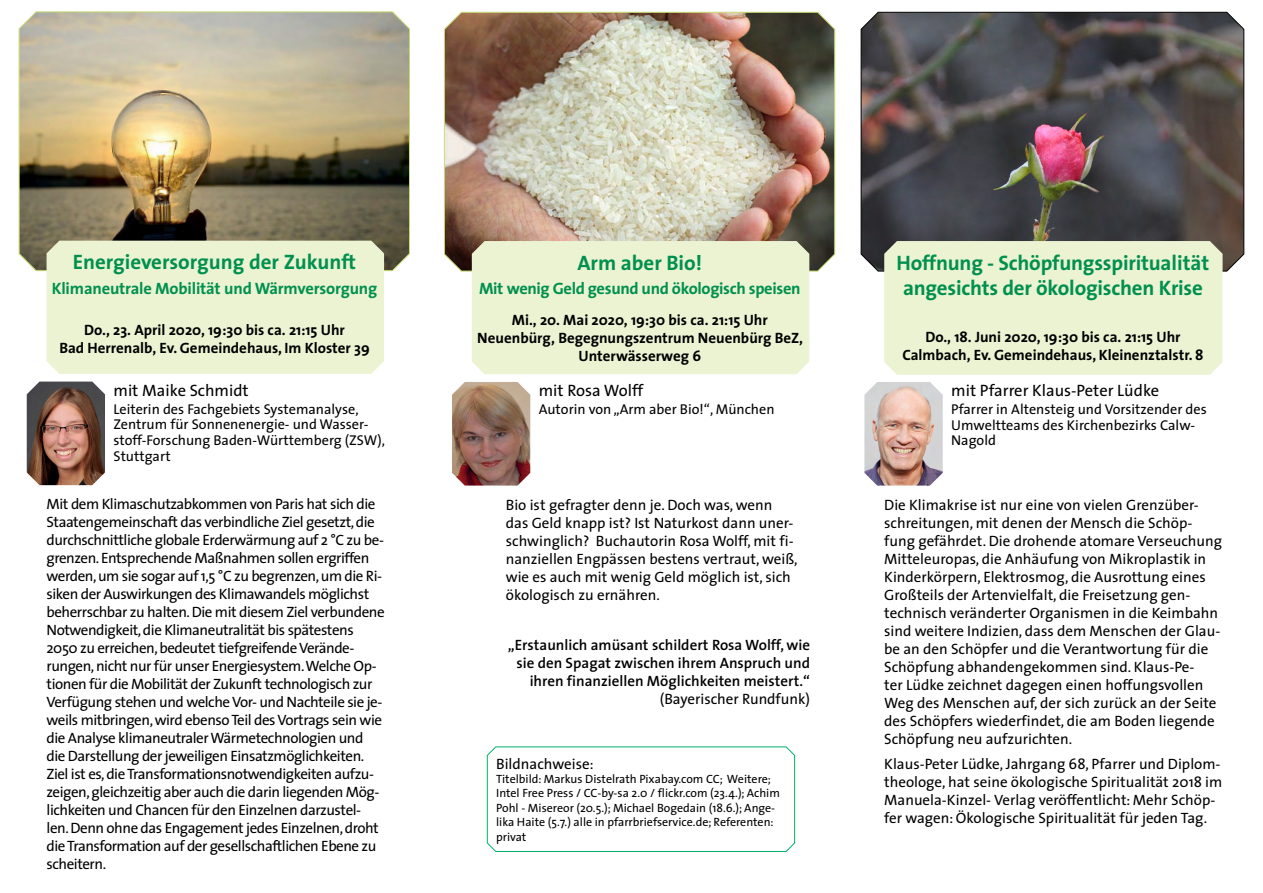
<style>
.page{position:relative;width:1263px;height:893px;background:#fff}
.page>*{position:absolute;margin:0;border:0;box-sizing:border-box;transform-origin:0 0}
.t1{font:700 21px/25.2px "The Sans";letter-spacing:-.01em;color:#00904d;text-align:center}
.t2{font:700 16.5px "The Sans";letter-spacing:-.02em;color:#00904d}
.t3{font:16.5px "The Sans";color:#000}
.t4{font:15px/18px "The Sans";color:#000}
.t5{font:15px/18px "The Sans";letter-spacing:-.02em;color:#000}
.t6{font:700 15px/18px "The Sans";color:#000;text-align:center}
.t7{font:600 15px/18px "The Sans";color:#000;text-align:right}
.t8{font:14.25px/15.8px "The Sans";color:#000}
.t9{font:12px/14.4px "The Sans";color:#000}
</style>
<div class="page">
<svg style="left:486px;top:746px;width:309px;height:106px"></svg>
<img style="left:452px;top:382px;width:78px;height:104px">
<img style="left:444px;top:12px;width:391px;height:259px">
<div style="left:472px;top:241px;width:337px;height:133px;background:#ecf3d3"></div>
<img style="left:864px;top:382px;width:79px;height:104px">
<svg style="left:861px;top:12px;width:383px;height:259px;background:#524c4d"></svg>
<div style="left:884px;top:241px;width:338px;height:134px;background:#ecf3d3"></div>
<img style="left:27px;top:382px;width:78px;height:103px">
<img style="left:19px;top:11px;width:391px;height:260px">
<div style="left:47px;top:241px;width:337px;height:133px;background:#ecf3d3"></div>
<h1 class="t1" style="left:73px;top:249px;width:285px">Energieversorgung der Zukunft</h1>
<p class="t2" style="left:52px;top:274px;width:327px">Klimaneutrale Mobilität und Wärmversorgung</p>
<p class="t6" style="left:59px;top:320px;width:312px">Do., 23. April 2020, 19:30 bis ca. 21:15 Uhr<br>Bad Herrenalb, Ev. Gemeindehaus, Im Kloster 39</p>
<p class="t3" style="left:114px;top:376px;width:137px">mit Maike Schmidt</p>
<p class="t8" style="left:114px;top:400px;width:273px">Leiterin des Fachgebiets Systemanalyse, Zentrum für Sonnenenergie- und Wasser&shy;stoff-Forschung Baden-Württemberg (ZSW), Stuttgart</p>
<p class="t5" style="left:47px;top:494px;width:340px">Mit dem Klimaschutzabkommen von Paris hat sich die Staatengemeinschaft das verbindliche Ziel gesetzt, die durchschnittliche globale Erderwärmung auf 2 °C zu be&shy;grenzen. Entsprechende Maßnahmen sollen ergriffen werden, um sie sogar auf 1,5 °C zu begrenzen, um die Ri&shy;siken der Auswirkungen des Klimawandels möglichst beherrschbar zu halten. Die mit diesem Ziel verbundene Notwendigkeit, die Klimaneutralität bis spätestens 2050 zu erreichen, bedeutet tiefgreifende Verände&shy;rungen, nicht nur für unser Energiesystem. Welche Op&shy;tionen für die Mobilität der Zukunft technologisch zur Verfügung stehen und welche Vor- und Nachteile sie je&shy;weils mitbringen, wird ebenso Teil des Vortrags sein wie die Analyse klimaneutraler Wärmetechnologien und die Darstellung der jeweiligen Einsatzmöglichkeiten.<br>Ziel ist es, die Transformationsnotwendigkeiten aufzu&shy;zeigen, gleichzeitig aber auch die darin liegenden Mög&shy;lichkeiten und Chancen für den Einzelnen darzustel&shy;len. Denn ohne das Engagement jedes Einzelnen, droht die Transformation auf der gesellschaftlichen Ebene zu scheitern.</p>
<h1 class="t1" style="left:577px;top:249px;width:126px">Arm aber Bio!</h1>
<p class="t2" style="left:479px;top:275px;width:323px">Mit wenig Geld gesund und ökologisch speisen</p>
<p class="t6" style="left:477px;top:310px;width:327px">Mi., 20. Mai 2020, 19:30 bis ca. 21:15 Uhr<br>Neuenbürg, Begegnungszentrum Neuenbürg BeZ,<br>Unterwässerweg 6</p>
<p class="t3" style="left:539px;top:377px;width:106px">mit Rosa Wolff</p>
<p class="t8" style="left:539px;top:401px;width:237px">Autorin von „Arm aber Bio!“, München</p>
<p class="t4" style="left:506px;top:495px;width:293px">Bio ist gefragter denn je. Doch was, wenn das Geld knapp ist? Ist Naturkost dann uner&shy;schwinglich? Buchautorin Rosa Wolff, mit fi&shy;nanziellen Engpässen bestens vertraut, weiß, wie es auch mit wenig Geld möglich ist, sich ökologisch zu ernähren.</p>
<p class="t7" style="left:508px;top:636px;width:304px">„Erstaunlich amüsant schildert Rosa Wolff, wie sie den Spagat zwischen ihrem Anspruch und ihren finanziellen Möglichkeiten meistert.“</p>
<p class="t4" style="left:660px;top:690px;width:152px">(Bayerischer Rundfunk)</p>
<p class="t4" style="left:496px;top:754px;width:99px">Bildnachweise:</p>
<p class="t9" style="left:496px;top:771px;width:285px">Titelbild: Markus Distelrath Pixabay.com CC; Weitere; Intel Free Press / CC-by-sa 2.0 / flickr.com (23.4.); Achim Pohl - Misereor (20.5.); Michael Bogedain (18.6.); Ange&shy;lika Haite (5.7.) alle in pfarrbriefservice.de; Referenten: privat</p>
<h1 class="t1" style="left:896px;top:249px;width:314px">Hoffnung - Schöpfungsspiritualität angesichts der ökologischen Krise</h1>
<p class="t6" style="left:902px;top:328px;width:303px">Do., 18. Juni 2020, 19:30 bis ca. 21:15 Uhr<br>Calmbach, Ev. Gemeindehaus, Kleinenztalstr. 8</p>
<p class="t3" style="left:951px;top:377px;width:209px">mit Pfarrer Klaus-Peter Lüdke</p>
<p class="t8" style="left:951px;top:401px;width:257px">Pfarrer in Altensteig und Vorsitzender des<br>Umweltteams des Kirchenbezirks Calw-<br>Nagold</p>
<p class="t4" style="left:884px;top:495px;width:339px">Die Klimakrise ist nur eine von vielen Grenzüber&shy;schreitungen, mit denen der Mensch die Schöp&shy;fung gefährdet. Die drohende atomare Verseuchung Mitteleuropas, die Anhäufung von Mikroplastik in Kinderkörpern, Elektrosmog, die Ausrottung eines Großteils der Artenvielfalt, die Freisetzung gen&shy;technisch veränderter Organismen in die Keimbahn sind weitere Indizien, dass dem Menschen der Glau&shy;be an den Schöpfer und die Verantwortung für die Schöpfung abhandengekommen sind. Klaus-Pe-<br>ter Lüdke zeichnet dagegen einen hoffungsvollen Weg des Menschen auf, der sich zurück an der Seite des Schöpfers wiederfindet, die am Boden liegende Schöpfung neu aufzurichten.</p>
<p class="t4" style="left:884px;top:755px;width:340px">Klaus-Peter Lüdke, Jahrgang 68, Pfarrer und Diplom&shy;theologe, hat seine ökologische Spiritualität 2018 im Manuela-Kinzel- Verlag veröffentlicht: Mehr Schöp&shy;fer wagen: Ökologische Spiritualität für jeden Tag.</p>
</div>
